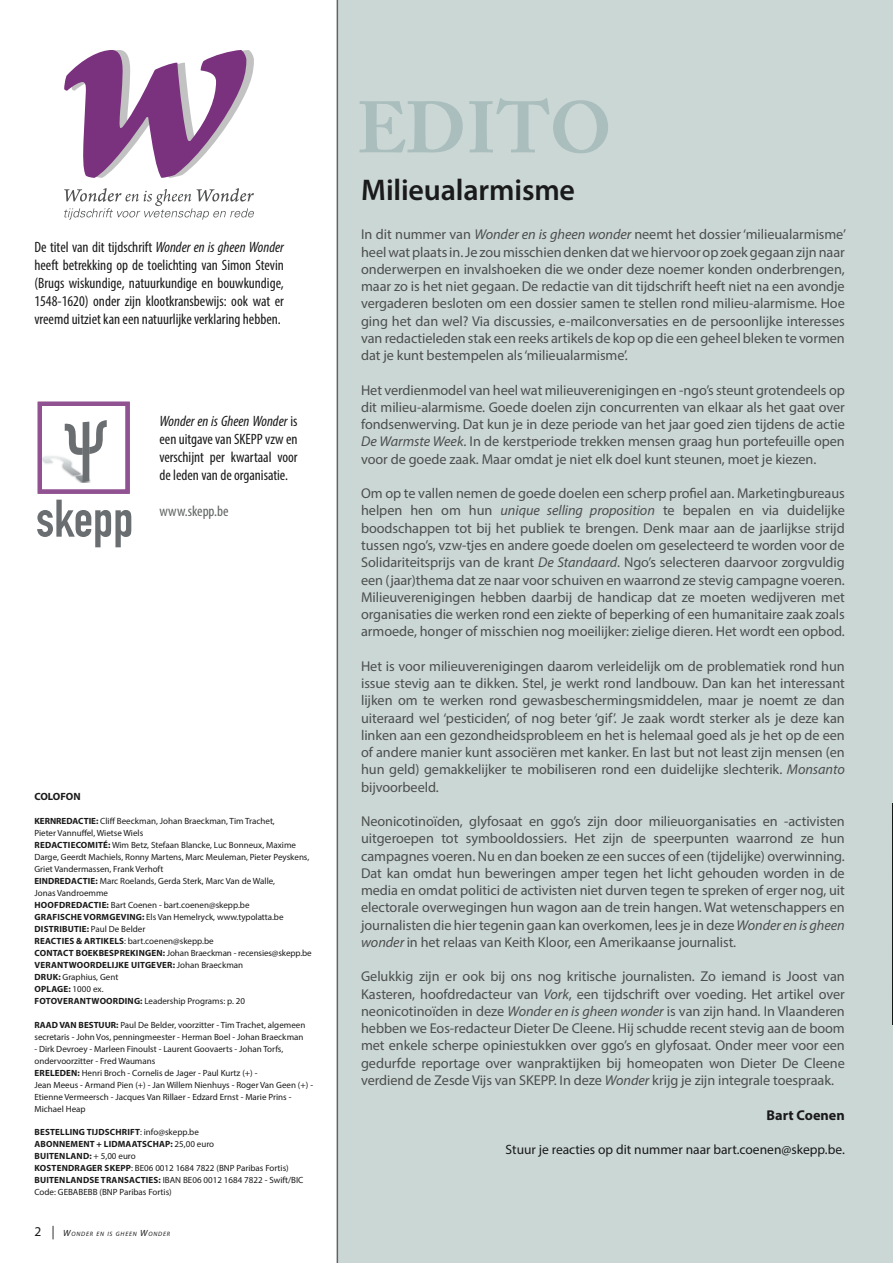
<style>
.page{position:relative;width:893px;height:1263px;background:#fff}
.page>*{position:absolute;margin:0;border:0;box-sizing:border-box;transform-origin:0 0}
.t1{font:700 72px "Adobe Caslon Pro";letter-spacing:-.005em;color:#aabebe}
.t2{font:600 30px "Myriad Pro";letter-spacing:-.005em;color:#1a1a1a}
.t3{font:condensed 15px/18px "Myriad Pro";color:#1a1a1a;text-align:justify}
.t4{font:condensed 15px "Myriad Pro";color:#626464}
.t5{font:14.25px/17.2px "Myriad Pro";letter-spacing:-.005em;color:#4c4e4d;text-align:justify}
.t6{font:700 14.25px "Myriad Pro";color:#1a1a1a}
.t7{font:13.5px "Myriad Pro";color:#1a1a1a}
.t8{font:700 10.5px "Myriad Pro";color:#1a1a1a}
.t9{font:9px/12px "Myriad Pro";color:#1a1a1a}
.t10{font:700 9px/12px "Myriad Pro";letter-spacing:.02em;color:#1a1a1a}
.t11{font:italic 6.3px "Myriad Pro";letter-spacing:.13em;color:#1a1a1a}
.s1{font-style:italic}
.s2{font-weight:700}
.s3{font-weight:400}
.s4{font-style:normal;font-size:13.5px}
.s5{font-size:13.5px}
.s6{font-size:9px}
</style>
<div class="page">
<div style="left:338px;top:0;width:555px;height:1263px;background:#cbd7d5"></div>
<svg style="left:64px;top:188px;width:190px;height:32px"></svg>
<svg style="left:64px;top:50px;width:190px;height:128px"></svg>
<img style="left:37px;top:401px;width:95px;height:147px">
<div style="left:40px;top:404px;width:88px;height:88px;background:#fff"></div>
<svg style="left:37px;top:500px;width:94px;height:47px"></svg>
<svg style="left:43px;top:456px;width:47px;height:27px"></svg>
<svg style="left:65px;top:420px;width:42px;height:62px"></svg>
<div style="left:38px;top:402px;width:92px;height:92px;border:4px solid #905291"></div>
<hr style="left:337px;top:0;width:1px;height:1263px;background:#626464">
<img style="left:892px;top:804px;width:1px;height:220px">
<p class="t3" style="left:34px;top:238px;width:251px">De titel van dit tijdschrift <span class="s1">Wonder en is gheen Wonder </span>heeft betrekking op de toelichting van Simon Stevin (Brugs wiskundige, natuurkundige en bouwkundige, 1548-1620) onder zijn klootkransbewijs: ook wat er vreemd uitziet kan een natuurlijke verklaring hebben.</p>
<p class="t3" style="left:159px;top:412px;width:140px"><span class="s1">Wonder en is Gheen Wonder</span> is een uitgave van SKEPP vzw en verschijnt per kwartaal voor de leden van de organisatie.</p>
<p class="t4" style="left:159px;top:502px;width:70px">www.skepp.be</p>
<p class="t8" style="left:34px;top:790px;width:14px">COLO</p>
<p class="t8" style="left:60px;top:790px;width:14px">FON</p>
<p class="t10" style="left:34px;top:815px;width:12px">KERNRE</p>
<p class="t9" style="left:34px;top:815px;width:279px;text-indent:32px"><span class="s2">DACTIE:</span> Cliff Beeckman, Johan Braeckman, Tim Trachet,<br>Pieter Vannuffel, Wietse Wiels<br><span class="s2">REDACTIECOMITÉ:</span> Wim Betz, Stefaan Blancke, Luc Bonneux, Maxime Darge, Geerdt Machiels, Ronny Martens, Marc Meuleman, Pieter Peyskens, Griet Vandermassen, Frank Verhoft<br><span class="s2">EIN DREDACTIE:</span> Marc Roelands, Gerda Sterk, Marc Van de Walle,<br>Jonas Vandroemme<br><span class="s2">HOOFDREDACTIE:</span> Bart Coenen - bart.coenen@skepp.be<br><span class="s2">GRAF ISCH E VORMG EVING:</span> Els Van Hemelryck, www.typolatta.be <span class="s2">DISTRIBUTIE:</span> Paul De Belder<br><span class="s2">REACTIES &amp; ARTIKELS</span>: bart.coenen@skepp.be<br><span class="s2">CONTACT BOEKBESPREKINGEN:</span> Johan Braeckman - recensies@skepp.be <span class="s2">VERANTWOORDELIJKE UITGEVER:</span> Johan Braeckman<br><span class="s2">DRUK:</span> Graphius, Gent<br><span class="s2">OP LAGE:</span> 1000 ex.<br><span class="s2">FOTO</span></p>
<p class="t10" style="left:57px;top:995px;width:13px">VERANTWOOR</p>
<p class="t9" style="left:118px;top:995px;width:128px"><span class="s2">DING:</span> Leadership Programs: p. 20</p>
<p class="t9" style="left:34px;top:1019px;width:272px;text-align:right"><span class="s2">:</span> Paul De Belder, voorzitter - Tim Trachet, algemeen<br>secretaris - John Vos, penningmeester - Herman Boel - Johan Braeckman</p>
<p class="t9" style="left:34px;top:1043px;width:280px">- Dirk Devroey - Marleen Finoulst - Laurent Goovaerts - Johan Torfs, ondervoorzitter - Fred Waumans<br><span class="s2">ERELEDEN:</span> Henri Broch - Cornelis de Jager - Paul Kurtz (+) -<br>Jean Meeus - Armand Pien (+) - Jan Willem Nienhuys - Roger Van Geen (+) - Etienne Vermeersch - Jacques Van Rillaer - Edzard Ernst - Marie Prins - Michael Heap</p>
<p class="t10" style="left:35px;top:1125px;width:166px">BESTELLING TIJDSCH RIFT<span class="s3">: info@skepp.be<br></span>ABONNE</p>
<p class="t10" style="left:34px;top:1019px;width:7px">RAA</p>
<p class="t10" style="left:52px;top:1019px;width:34px">D VAN BESTUUR</p>
<p class="t9" style="left:34px;top:1138px;width:271px;text-indent:62px"><span class="s2">+ LIDMAATSCHAP:</span> 25,00 euro<br><span class="s2">BUITENLAND:</span> + 5,00 euro<br><span class="s2">KOSTENDRAGER SKEPP</span>: BE06 0012 1684 7822 (BNP Paribas Fortis)<br><span class="s2">BUITENLANDSE TRANSACTIES:</span> IBAN BE06 0012 1684 7822 - Swift/BIC Code: GEBABEBB (BNP Paribas Fortis)</p>
<p class="t10" style="left:71px;top:1137px;width:14px">MENT</p>
<p class="t11" style="left:34px;top:1230px;width:137px"><span class="s4">2</span> <span class="s5">|</span> <span class="s6">W</span>ONDER EN IS GHEEN <span class="s6">W</span>ONDER</p>
<h1 class="t1" style="left:357px;top:85px;width:256px">EDITO</h1>
<h2 class="t2" style="left:361px;top:170px;width:216px">Milieualarmisme</h2>
<p class="t5" style="left:361px;top:226px;width:486px">In dit nummer van <span class="s1">Wonder en is gheen wonder</span> neemt het dossier ‘milieualarmisme’ heel wat plaats in. Je zou misschien denken dat we hiervoor op zoek gegaan zijn naar onderwerpen en invalshoeken die we onder deze noemer konden onderbrengen, maar zo is het niet gegaan. De redactie van dit tijdschrift heeft niet na een avondje vergaderen besloten om een dossier samen te stellen rond milieu-alarmisme. Hoe ging het dan wel? Via discussies, e-mailconversaties en de persoonlijke interesses van redactieleden stak een reeks artikels de kop op die een geheel bleken te vormen dat je kunt bestempelen als ‘milieualarmisme’.</p>
<p class="t5" style="left:361px;top:381px;width:485px">Het verdienmodel van heel wat milieuverenigingen en -ngo’s steunt grotendeels op dit milieu-alarmisme. Goede doelen zijn concurrenten van elkaar als het gaat over fondsenwerving. Dat kun je in deze periode van het jaar goed zien tijdens de actie <span class="s1">De Warmste Week</span>. In de kerstperiode trekken mensen graag hun portefeuille open voor de goede zaak. Maar omdat je niet elk doel kunt steunen, moet je kiezen.</p>
<p class="t5" style="left:361px;top:485px;width:485px">Om op te vallen nemen de goede doelen een scherp profiel aan. Marketingbureaus helpen hen om hun <span class="s1">unique selling proposition</span> te bepalen en via duidelijke boodschappen tot bij het publiek te brengen. Denk maar aan de jaarlijkse strijd tussen ngo’s, vzw-tjes en andere goede doelen om geselecteerd te worden voor de Solidariteitsprijs van de krant <span class="s1">De Standaard</span>. Ngo’s selecteren daarvoor zorgvuldig een (jaar)thema dat ze naar voor schuiven en waarrond ze stevig campagne voeren.<br>Milieuverenigingen hebben daarbij de handicap dat ze moeten wedijveren met organisaties die werken rond een ziekte of beperking of een humanitaire zaak zoals armoede, honger of misschien nog moeilijker: zielige dieren. Het wordt een opbod.</p>
<p class="t5" style="left:361px;top:657px;width:485px">Het is voor milieuverenigingen daarom verleidelijk om de problematiek rond hun issue stevig aan te dikken. Stel, je werkt rond landbouw. Dan kan het interessant lijken om te werken rond gewasbeschermingsmiddelen, maar je noemt ze dan uiteraard wel ‘pesticiden’, of nog beter ‘gif’. Je zaak wordt sterker als je deze kan linken aan een gezondheidsprobleem en het is helemaal goed als je het op de een of andere manier kunt associëren met kanker. En last but not least zijn mensen (en hun geld) gemakkelijker te mobiliseren rond een duidelijke slechterik. <span class="s1">Monsanto </span>bijvoorbeeld.</p>
<p class="t5" style="left:361px;top:812px;width:485px">Neonicotinoïden, glyfosaat en ggo’s zijn door milieuorganisaties en -activisten uitgeroepen tot symbooldossiers. Het zijn de speerpunten waarrond ze hun campagnes voeren. Nu en dan boeken ze een succes of een (tijdelijke) overwinning.<br>Dat kan omdat hun beweringen amper tegen het licht gehouden worden in de media en omdat politici de activisten niet durven tegen te spreken of erger nog, uit electorale overwegingen hun wagon aan de trein hangen. Wat wetenschappers en journalisten die hier tegenin gaan kan overkomen, lees je in deze <span class="s1">Wonder en is gheen wonder</span> in het relaas van Keith Kloor, een Amerikaanse journalist.</p>
<p class="t5" style="left:361px;top:968px;width:485px">Gelukkig zijn er ook bij ons nog kritische journalisten. Zo iemand is Joost van Kasteren, hoofdredacteur van <span class="s1">Vork</span>, een tijdschrift over voeding. Het artikel over neonicotinoïden in deze <span class="s1">Wonder en is gheen wonder</span> is van zijn hand. In Vlaanderen hebben we Eos-redacteur Dieter De Cleene. Hij schudde recent stevig aan de boom met enkele scherpe opiniestukken over ggo’s en glyfosaat. Onder meer voor een gedurfde reportage over wanpraktijken bij homeopaten won Dieter De Cleene verdiend de Zesde Vijs van SKEPP. In deze <span class="s1">Wonder</span> krijg je zijn integrale toespraak.</p>
<p class="t6" style="left:767px;top:1106px;width:80px">BART COENEN</p>
<p class="t7" style="left:506px;top:1141px;width:341px">Stuur je reacties op dit nummer naar bart.coenen@skepp.be.</p>
</div>
